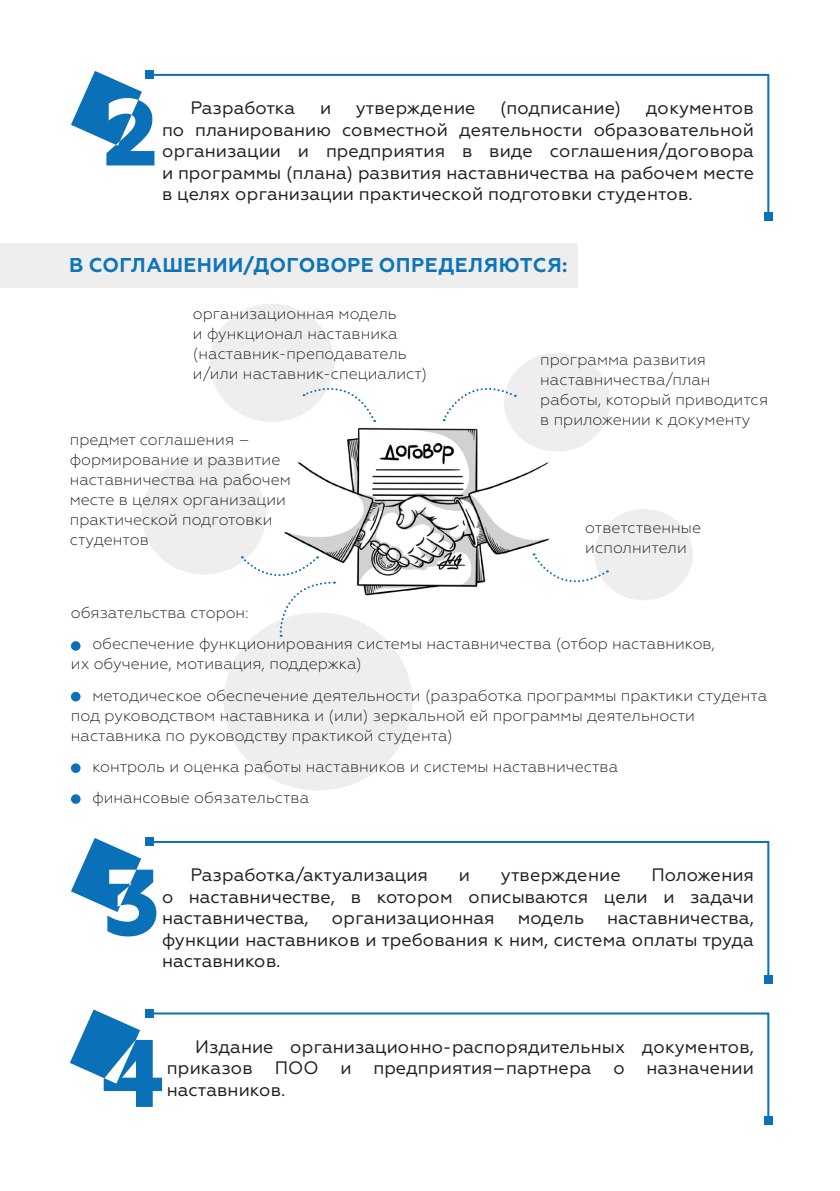
<style>
.page{position:relative;width:840px;height:1191px;background:#fff}
.page>*{position:absolute;margin:0;border:0;box-sizing:border-box;transform-origin:0 0}
.t1{font:700 20px "Geometria";letter-spacing:.015em;color:#0e74b9}
.t2{font:18px/21.6px "Geometria";color:#231f20;text-align:justify}
.t3{font:300 16px/20px "Geometria";color:#231f20}
.s1{color:#0a70b8}
</style>
<div class="page">
<img style="left:284px;top:420px;width:265px;height:176px">
<svg style="left:147px;top:73px;width:622px;height:140px"></svg>
<div style="left:763px;top:213px;width:8px;height:8px;background:#0a70b8"></div>
<svg style="left:156px;top:840px;width:613px;height:135px"></svg>
<div style="left:763px;top:975px;width:8px;height:8px;background:#0a70b8"></div>
<svg style="left:162px;top:1012px;width:607px;height:104px"></svg>
<div style="left:763px;top:1116px;width:8px;height:8px;background:#0a70b8"></div>
<svg style="left:71px;top:71px;width:83px;height:94px"></svg>
<svg style="left:71px;top:838px;width:85px;height:98px"></svg>
<svg style="left:70px;top:1009px;width:92px;height:98px"></svg>
<div style="left:210px;top:304px;width:124px;height:118px;background:#eeeeef;border-radius:50%"></div>
<div style="left:142px;top:456px;width:124px;height:118px;background:#eeeeef;border-radius:50%"></div>
<div style="left:503px;top:353px;width:106px;height:98px;background:#eeeeef;border-radius:50%"></div>
<div style="left:594px;top:509px;width:98px;height:91px;background:#eeeeef;border-radius:50%"></div>
<div style="left:223px;top:612px;width:189px;height:178px;background:#eeeeef;border-radius:50%"></div>
<div style="left:0;top:244px;width:577px;height:44px;background:#eeeeef"></div>
<svg style="left:241px;top:556px;width:94px;height:81px"></svg>
<svg style="left:303px;top:379px;width:73px;height:43px"></svg>
<svg style="left:442px;top:376px;width:73px;height:45px"></svg>
<svg style="left:531px;top:553px;width:76px;height:41px"></svg>
<div style="left:71px;top:641px;width:9px;height:10px;background:#0a70b8;border-radius:50%"></div>
<div style="left:71px;top:692px;width:9px;height:9px;background:#0a70b8;border-radius:50%"></div>
<div style="left:71px;top:763px;width:9px;height:10px;background:#0a70b8;border-radius:50%"></div>
<div style="left:71px;top:794px;width:9px;height:10px;background:#0a70b8;border-radius:50%"></div>
<p class="t2" style="left:190px;top:97px;width:106px">Разработка</p>
<p class="t2" style="left:320px;top:97px;width:13px">и</p>
<p class="t2" style="left:355px;top:97px;width:121px">утверждение</p>
<p class="t2" style="left:500px;top:97px;width:122px">(подписание)</p>
<p class="t2" style="left:162px;top:97px;width:593px;text-indent:483px">документов по планированию совместной деятельности образовательной организации и предприятия в виде соглашения/договора и программы (плана) развития наставничества на рабочем месте в целях организации практической подготовки студентов.</p>
<p class="t1" style="left:69px;top:253px;width:499px">В СОГЛАШЕНИИ/ДОГ<span class="s1">О</span>ВОРЕ ОПРЕДЕЛЯЮТСЯ:</p>
<p class="t3" style="left:193px;top:303px;width:235px">организационная модель<br>и функционал наставника (наставник-преподаватель и/или наставник-специалист)</p>
<p class="t3" style="left:70px;top:429px;width:222px">предмет соглашения – формирование и развитие наставничества на рабочем месте в целях организации практической подготовки студентов</p>
<p class="t3" style="left:540px;top:349px;width:229px">программа развития наставничества/план работы, который приводится в приложении к документу</p>
<p class="t3" style="left:585px;top:518px;width:117px">ответственные исполнители</p>
<p class="t3" style="left:71px;top:602px;width:179px">обязательства сторон:</p>
<p class="t3" style="left:71px;top:633px;width:645px;text-indent:21px">обеспечение функционирования системы наставничества (отбор наставников, их обучение, мотивация, поддержка)</p>
<p class="t3" style="left:71px;top:685px;width:697px;text-indent:21px">методическое обеспечение деятельности (разработка программы практики студента под руководством наставника и (или) зеркальной ей программы деятельности наставника по руководству практикой студента)</p>
<p class="t3" style="left:92px;top:756px;width:527px">контроль и оценка работы наставников и системы наставничества</p>
<p class="t3" style="left:92px;top:788px;width:218px">финансовые обязательства</p>
<p class="t2" style="left:190px;top:864px;width:239px">Разработка/актуализация</p>
<p class="t2" style="left:458px;top:864px;width:13px">и</p>
<p class="t2" style="left:500px;top:864px;width:121px">утверждение</p>
<p class="t2" style="left:162px;top:864px;width:593px;text-indent:489px">Положения о наставничестве, в котором описываются цели и задачи наставничества,</p>
<p class="t2" style="left:162px;top:907px;width:593px;text-indent:445px">наставничества, функции наставников и требования к ним, система оплаты труда наставников.</p>
<p class="t2" style="left:332px;top:907px;width:164px">организационная</p>
<p class="t2" style="left:517px;top:907px;width:68px">модель</p>
<p class="t2" style="left:167px;top:1035px;width:588px;text-indent:28px">Издание организационно-распорядительных документов, приказов ПОО и предприятия–партнера о назначении наставников.</p>
</div>
